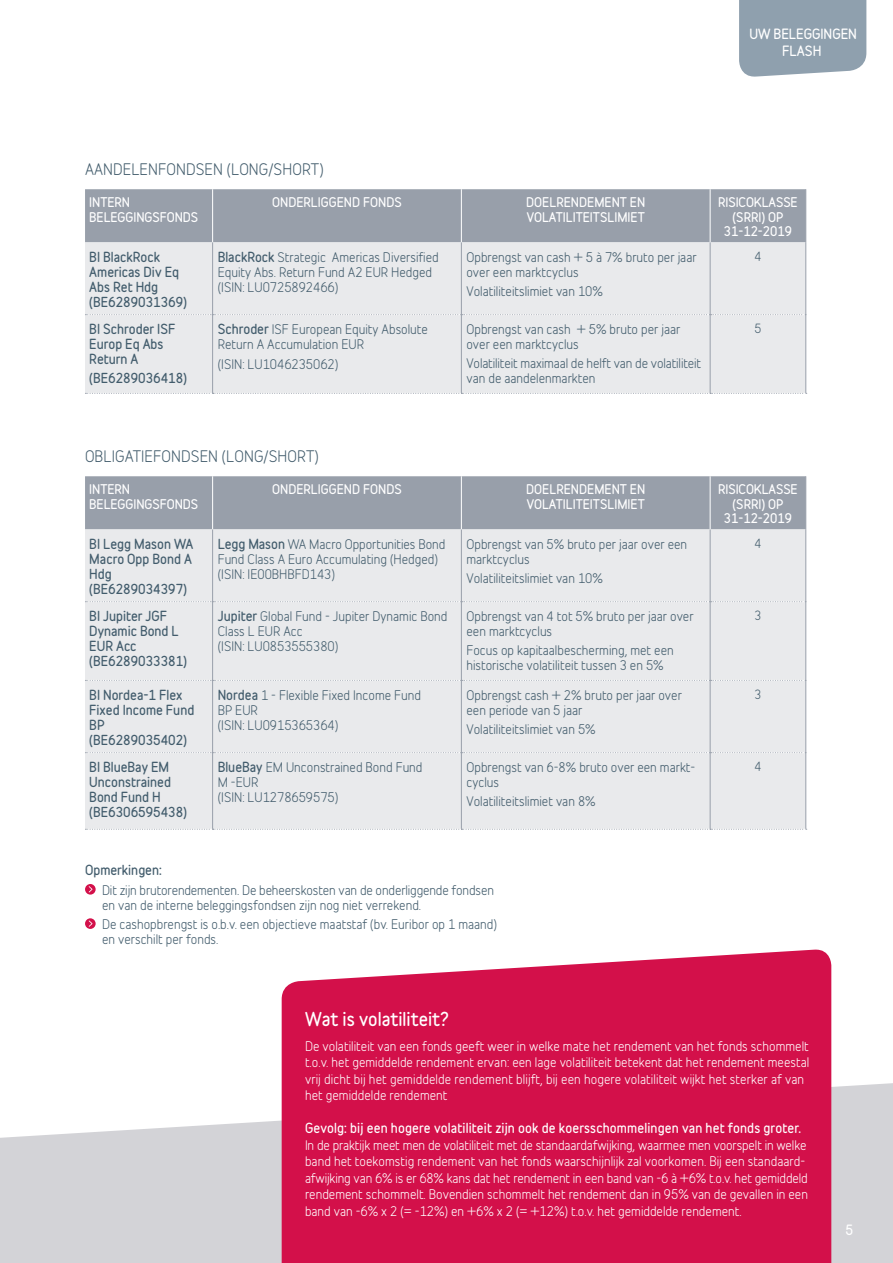
<style>
.page{position:relative;width:893px;height:1263px;background:#fff}
.page>*{position:absolute;margin:0;border:0;box-sizing:border-box;transform-origin:0 0}
.t1{font:700 17.25px "Belfius Normal";color:#fff}
.t2{font:15px "Belfius Alternative";letter-spacing:.005em;color:#425c6c}
.t3{font:700 12.75px/16.5px "Belfius Alternative";letter-spacing:-.005em;color:#fff;text-align:center}
.t4{font:12.6px/15px "Belfius Alternative";color:#425c6c}
.t5{font:12.6px/16.5px "Belfius Alternative";color:#fff}
.t6{font:700 12.6px/15px "Belfius Alternative";color:#425c6c}
.t7{font:700 12.6px "Belfius Alternative";letter-spacing:.01em;color:#fff}
.t8{font:700 12.3px "Belfius Alternative";color:#425c6c}
.t9{font:700 12px/14.4px "Belfius Alternative";color:#fff}
.t10{font:12px "Belfius Alternative";color:#425c6c}
.s1{font-weight:700}
</style>
<div class="page">
<svg style="left:0;top:1083px;width:893px;height:180px;fill:#d3d3d7"></svg>
<div style="left:282px;top:949px;width:549px;height:314px;background:#d3104a"></div>
<div style="left:85px;top:189px;width:720px;height:53px;background:#989faa"></div>
<div style="left:85px;top:242px;width:720px;height:151px;background:#e9eaec"></div>
<svg style="left:85px;top:314px;width:720px;height:1px"></svg>
<svg style="left:85px;top:393px;width:722px;height:1px"></svg>
<hr style="left:212px;top:189px;width:1px;height:53px;background:#fff">
<hr style="left:461px;top:189px;width:1px;height:53px;background:#fff">
<hr style="left:710px;top:189px;width:1px;height:53px;background:#fff">
<hr style="left:212px;top:242px;width:1px;height:73px;background:#989faa">
<hr style="left:461px;top:242px;width:1px;height:73px;background:#989faa">
<hr style="left:710px;top:242px;width:1px;height:73px;background:#989faa">
<hr style="left:805px;top:242px;width:1px;height:73px;background:#989faa">
<hr style="left:212px;top:315px;width:1px;height:78px;background:#989faa">
<hr style="left:461px;top:315px;width:1px;height:78px;background:#989faa">
<hr style="left:710px;top:315px;width:1px;height:78px;background:#989faa">
<hr style="left:805px;top:315px;width:1px;height:78px;background:#989faa">
<hr style="left:805px;top:189px;width:1px;height:53px;background:#989faa">
<div style="left:85px;top:476px;width:720px;height:53px;background:#989faa"></div>
<div style="left:85px;top:529px;width:720px;height:300px;background:#e9eaec"></div>
<svg style="left:85px;top:601px;width:720px;height:1px"></svg>
<svg style="left:85px;top:680px;width:720px;height:1px"></svg>
<svg style="left:85px;top:752px;width:720px;height:1px"></svg>
<svg style="left:85px;top:829px;width:722px;height:1px"></svg>
<hr style="left:212px;top:476px;width:1px;height:53px;background:#fff">
<hr style="left:461px;top:476px;width:1px;height:53px;background:#fff">
<hr style="left:710px;top:476px;width:1px;height:53px;background:#fff">
<hr style="left:212px;top:529px;width:1px;height:73px;background:#989faa">
<hr style="left:461px;top:529px;width:1px;height:73px;background:#989faa">
<hr style="left:710px;top:529px;width:1px;height:73px;background:#989faa">
<hr style="left:805px;top:529px;width:1px;height:73px;background:#989faa">
<hr style="left:212px;top:602px;width:1px;height:78px;background:#989faa">
<hr style="left:461px;top:602px;width:1px;height:78px;background:#989faa">
<hr style="left:710px;top:602px;width:1px;height:78px;background:#989faa">
<hr style="left:805px;top:602px;width:1px;height:78px;background:#989faa">
<hr style="left:212px;top:680px;width:1px;height:73px;background:#989faa">
<hr style="left:461px;top:680px;width:1px;height:73px;background:#989faa">
<hr style="left:710px;top:680px;width:1px;height:73px;background:#989faa">
<hr style="left:805px;top:680px;width:1px;height:73px;background:#989faa">
<hr style="left:212px;top:753px;width:1px;height:76px;background:#989faa">
<hr style="left:461px;top:753px;width:1px;height:76px;background:#989faa">
<hr style="left:710px;top:753px;width:1px;height:76px;background:#989faa">
<hr style="left:805px;top:753px;width:1px;height:76px;background:#989faa">
<hr style="left:805px;top:476px;width:1px;height:53px;background:#989faa">
<svg style="left:85px;top:884px;width:11px;height:10px"></svg>
<svg style="left:89px;top:886px;width:3px;height:6px"></svg>
<svg style="left:85px;top:918px;width:11px;height:11px"></svg>
<svg style="left:89px;top:920px;width:3px;height:7px"></svg>
<div style="left:739px;top:0;width:127px;height:77px;background:#8fa0ae"></div>
<p class="t3" style="left:750px;top:25px;width:109px">UW BELEGGINGEN<br>FLASH</p>
<p class="t2" style="left:85px;top:156px;width:240px">AANDELENFONDSEN (LONG/SHORT)</p>
<p class="t9" style="left:89px;top:195px;width:111px">INTERN<br>BELEGGINGSFONDS</p>
<p class="t9" style="left:272px;top:195px;width:131px">ONDERLIGGEND FONDS</p>
<p class="t9" style="left:526px;top:195px;width:120px">DOELRENDEMENT EN<br>VOLATILITEITSLIMIET</p>
<p class="t9" style="left:718px;top:195px;width:81px;text-align:center">RISICOKLASSE (SRRI) OP<br>31-12-2019</p>
<p class="t6" style="left:89px;top:249px;width:91px">BI BlackRock<br>Americas Div Eq<br>Abs Ret Hdg</p>
<p class="t8" style="left:89px;top:292px;width:99px">(BE6289031369)</p>
<p class="t4" style="left:218px;top:248px;width:223px"><span class="s1">BlackRock</span> Strategic Americas Diversified<br>Equity Abs. Return Fund A2 EUR Hedged (ISIN: LU0725892466)</p>
<p class="t4" style="left:466px;top:248px;width:232px">Opbrengst van cash + 5 à 7% bruto per jaar over een marktcyclus</p>
<p class="t10" style="left:754px;top:246px;width:8px">4</p>
<p class="t4" style="left:466px;top:282px;width:138px">Volatiliteitslimiet van 10%</p>
<p class="t6" style="left:89px;top:321px;width:88px">BI Schroder ISF<br>Europ Eq Abs<br>Return A</p>
<p class="t8" style="left:89px;top:369px;width:99px">(BE6289036418)</p>
<p class="t4" style="left:218px;top:321px;width:212px"><span class="s1">Schroder</span> ISF European Equity Absolute<br>Return A Accumulation EUR</p>
<p class="t4" style="left:218px;top:355px;width:122px">(ISIN: LU1046235062)</p>
<p class="t4" style="left:466px;top:320px;width:215px">Opbrengst van cash + 5% bruto per jaar over een marktcyclus</p>
<p class="t4" style="left:466px;top:354px;width:236px">Volatiliteit maximaal de helft van de volatiliteit van de aandelenmarkten</p>
<p class="t10" style="left:754px;top:319px;width:8px">5</p>
<p class="t2" style="left:85px;top:443px;width:235px">OBLIGATIEFONDSEN (LONG/SHORT)</p>
<p class="t9" style="left:89px;top:482px;width:111px">INTERN<br>BELEGGINGSFONDS</p>
<p class="t9" style="left:272px;top:482px;width:131px">ONDERLIGGEND FONDS</p>
<p class="t9" style="left:526px;top:482px;width:120px">DOELRENDEMENT EN<br>VOLATILITEITSLIMIET</p>
<p class="t9" style="left:718px;top:482px;width:81px;text-align:center">RISICOKLASSE (SRRI) OP<br>31-12-2019</p>
<p class="t6" style="left:89px;top:536px;width:106px;text-align:justify">BI Legg Mason WA Macro Opp Bond A Hdg</p>
<p class="t8" style="left:89px;top:579px;width:99px">(BE6289034397)</p>
<p class="t4" style="left:218px;top:535px;width:229px"><span class="s1">Legg Mason</span> WA Macro Opportunities Bond<br>Fund Class A Euro Accumulating (Hedged) (ISIN: IE00BHBFD143)</p>
<p class="t4" style="left:466px;top:535px;width:222px">Opbrengst van 5% bruto per jaar over een marktcyclus</p>
<p class="t10" style="left:754px;top:533px;width:8px">4</p>
<p class="t4" style="left:466px;top:569px;width:138px">Volatiliteitslimiet van 10%</p>
<p class="t6" style="left:89px;top:608px;width:91px">BI Jupiter JGF<br>Dynamic Bond L<br>EUR Acc</p>
<p class="t8" style="left:89px;top:652px;width:99px">(BE6289033381)</p>
<p class="t6" style="left:89px;top:687px;width:106px">BI Nordea-1 Flex<br>Fixed Income Fund<br>BP</p>
<p class="t8" style="left:89px;top:730px;width:99px">(BE6289035402)</p>
<p class="t6" style="left:89px;top:759px;width:83px">BI BlueBay EM<br>Unconstrained<br>Bond Fund H</p>
<p class="t8" style="left:89px;top:803px;width:99px">(BE6306595438)</p>
<p class="t4" style="left:218px;top:608px;width:231px"><span class="s1">Jupiter</span> Global Fund - Jupiter Dynamic Bond<br>Class L EUR Acc<br>(ISIN: LU0853555380)</p>
<p class="t4" style="left:466px;top:607px;width:229px">Opbrengst van 4 tot 5% bruto per jaar over een marktcyclus</p>
<p class="t4" style="left:466px;top:642px;width:209px">Focus op kapitaalbescherming, met een historische volatiliteit tussen 3 en 5%</p>
<p class="t4" style="left:218px;top:686px;width:205px"><span class="s1">Nordea</span> 1 - Flexible Fixed Income Fund<br>BP EUR<br>(ISIN: LU0915365364)</p>
<p class="t4" style="left:466px;top:686px;width:217px">Opbrengst cash + 2% bruto per jaar over een periode van 5 jaar</p>
<p class="t4" style="left:466px;top:720px;width:131px">Volatiliteitslimiet van 5%</p>
<p class="t4" style="left:218px;top:758px;width:206px"><span class="s1">BlueBay</span> EM Unconstrained Bond Fund<br>M -EUR<br>(ISIN: LU1278659575)</p>
<p class="t4" style="left:466px;top:758px;width:230px">Opbrengst van 6-8% bruto over een markt&shy;cyclus</p>
<p class="t4" style="left:466px;top:792px;width:131px">Volatiliteitslimiet van 8%</p>
<p class="t6" style="left:85px;top:862px;width:78px">Opmerkingen:</p>
<p class="t4" style="left:102px;top:881px;width:393px">Dit zijn brutorendementen. De beheerskosten van de onderliggende fondsen en van de interne beleggingsfondsen zijn nog niet verrekend.</p>
<p class="t4" style="left:102px;top:915px;width:396px">De cashopbrengst is o.b.v. een objectieve maatstaf (bv. Euribor op 1 maand) en verschilt per fonds.</p>
<p class="t10" style="left:754px;top:606px;width:8px">3</p>
<p class="t10" style="left:754px;top:684px;width:8px">3</p>
<p class="t10" style="left:754px;top:757px;width:8px">4</p>
<h1 class="t1" style="left:305px;top:1005px;width:146px">Wat is volatiliteit?</h1>
<p class="t5" style="left:305px;top:1036px;width:506px">De volatiliteit van een fonds geeft weer in welke mate het rendement van het fonds schommelt t.o.v. het gemiddelde rendement ervan: een lage volatiliteit betekent dat het rendement meestal vrij dicht bij het gemiddelde rendement blijft, bij een hogere volatiliteit wijkt het sterker af van het gemiddelde rendement</p>
<p class="t7" style="left:305px;top:1118px;width:498px">Gevolg: bij een hogere volatiliteit zijn ook de koersschommelingen van het fonds groter.</p>
<p class="t5" style="left:305px;top:1135px;width:504px">In de praktijk meet men de volatiliteit met de standaardafwijking, waarmee men voorspelt in welke band het toekomstig rendement van het fonds waarschijnlijk zal voorkomen. Bij een standaard&shy;afwijking van 6% is er 68% kans dat het rendement in een band van -6 à +6% t.o.v. het gemiddeld rendement schommelt. Bovendien schommelt het rendement dan in 95% van de gevallen in een band van -6% x 2 (= -12%) en +6% x 2 (= +12%) t.o.v. het gemiddelde rendement.</p>
<p class="t3" style="left:845px;top:1221px;width:9px">5</p>
</div>
